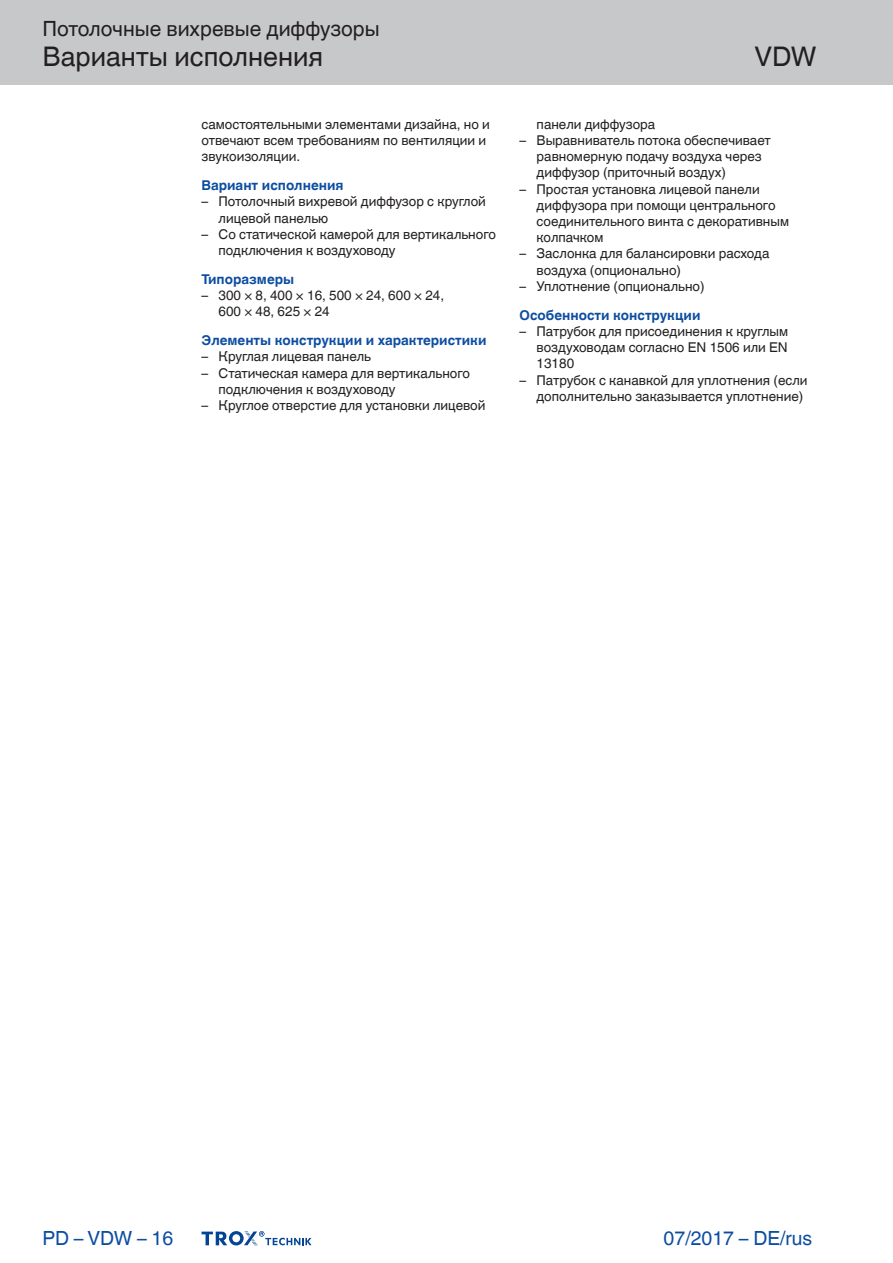
<style>
.page{position:relative;width:893px;height:1263px;background:#fff}
.page>*{position:absolute;margin:0;border:0;box-sizing:border-box;transform-origin:0 0}
.t1{font:27px "TROX Helvetica";color:#231f20}
.t2{font:21px "TROX Helvetica";color:#231f20}
.t3{font:19.5px "TROX Helvetica";color:#0d4da1}
.t4{font:13.5px/16.2px "TROX Helvetica";color:#231f20}
.t5{font:700 13.5px "TROX Helvetica";color:#0d4da1}
</style>
<div class="page">
<div style="left:0;top:0;width:893px;height:85px;background:#c7c8ca"></div>
<svg style="left:202px;top:1231px;width:110px;height:15px"></svg>
<h2 class="t2" style="left:43px;top:17px;width:339px">Потолочные вихревые диффузоры</h2>
<h1 class="t1" style="left:43px;top:41px;width:282px">Варианты исполнения</h1>
<p class="t4" style="left:202px;top:116px;width:290px">самостоятельными элементами дизайна, но и отвечают всем требованиям по вентиляции и звукоизоляции.</p>
<p class="t5" style="left:202px;top:178px;width:144px">Вариант исполнения</p>
<p class="t4" style="left:219px;top:194px;width:269px;text-indent:-17px">– Потолочный вихревой диффузор с круглой лицевой панелью</p>
<p class="t4" style="left:219px;top:226px;width:279px;text-indent:-17px">– Со статической камерой для вертикального подключения к воздуховоду</p>
<p class="t5" style="left:202px;top:271px;width:94px">Типоразмеры</p>
<p class="t4" style="left:219px;top:287px;width:227px;text-indent:-17px">– 300 × 8, 400 × 16, 500 × 24, 600 × 24,<br>600 × 48, 625 × 24</p>
<p class="t5" style="left:202px;top:333px;width:286px">Элементы конструкции и характеристики</p>
<p class="t4" style="left:202px;top:349px;width:171px">– Круглая лицевая панель</p>
<p class="t4" style="left:219px;top:365px;width:253px;text-indent:-17px">– Статическая камера для вертикального подключения к воздуховоду</p>
<p class="t4" style="left:202px;top:397px;width:285px">– Круглое отверстие для установки лицевой</p>
<h1 class="t1" style="left:754px;top:41px;width:64px">VDW</h1>
<p class="t4" style="left:537px;top:116px;width:120px">панели диффузора</p>
<p class="t4" style="left:537px;top:132px;width:236px;text-indent:-17px">– Выравниватель потока обеспечивает равномерную подачу воздуха через диффузор (приточный воздух)</p>
<p class="t4" style="left:537px;top:181px;width:254px;text-indent:-17px">– Простая установка лицевой панели диффузора при помощи центрального соединительного винта с декоративным колпачком</p>
<p class="t4" style="left:537px;top:246px;width:234px;text-indent:-17px">– Заслонка для балансировки расхода воздуха (опционально)</p>
<p class="t4" style="left:520px;top:278px;width:187px">– Уплотнение (опционально)</p>
<p class="t5" style="left:520px;top:307px;width:182px">Особенности конструкции</p>
<p class="t4" style="left:537px;top:323px;width:253px;text-align:justify;text-indent:-17px">– Патрубок для присоединения к круглым воздуховодам согласно EN 1506 или EN 13180</p>
<p class="t4" style="left:537px;top:372px;width:272px;text-indent:-17px">– Патрубок с канавкой для уплотнения (если дополнительно заказывается уплотнение)</p>
<h3 class="t3" style="left:43px;top:1227px;width:132px">PD – VDW – 16</h3>
<h3 class="t3" style="left:664px;top:1227px;width:150px">07/2017 – DE/rus</h3>
</div>
